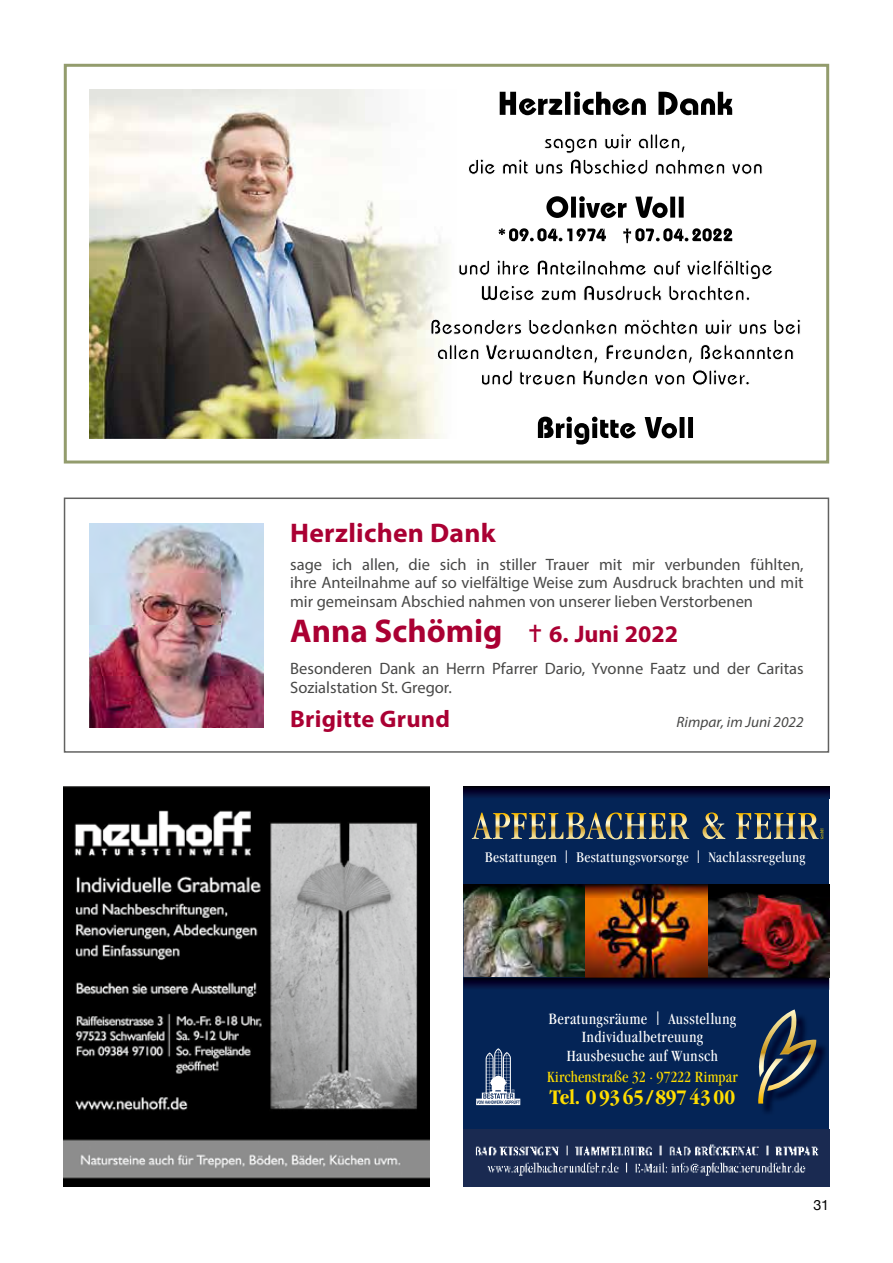
<style>
.page{position:relative;width:893px;height:1263px;background:#fff}
.page>*{position:absolute;margin:0;border:0;box-sizing:border-box;transform-origin:0 0}
.t1{font:700 33px "Myriad Pro";color:#a03}
.t2{font:700 27px "Myriad Pro";letter-spacing:.01em;color:#a03}
.t3{font:700 24px "Myriad Pro";letter-spacing:.01em;color:#a03}
.t4{font:700 condensed 21.6px "Garamond";letter-spacing:-.02em;color:#fd0}
.t5{font:16.5px/18.8px "Myriad Pro";color:#484847;text-align:justify}
.t6{font:condensed 16.2px/18.5px "Garamond";letter-spacing:.03em;color:#fff;text-align:center}
.t7{font:condensed 16.2px "Garamond";letter-spacing:.01em;color:#fd0}
.t8{font:condensed 15px "Garamond";letter-spacing:.03em;color:#fff}
.t9{font:italic 15px "Myriad Pro";color:#484847}
.t10{font:14.25px "Helvetica Neue";color:#000}
.s1{font-size:18.15px}
.s2{font-size:19.35px}
</style>
<div class="page">
<div style="left:463px;top:787px;width:366px;height:342px;background:#042456"></div>
<img style="left:463px;top:897px;width:123px;height:80px">
<img style="left:586px;top:897px;width:243px;height:80px">
<img style="left:463px;top:884px;width:366px;height:13px">
<img style="left:463px;top:977px;width:366px;height:11px">
<svg style="left:472px;top:812px;width:202px;height:27px"></svg>
<svg style="left:703px;top:812px;width:120px;height:27px"></svg>
<img style="left:760px;top:1039px;width:66px;height:74px">
<svg style="left:758px;top:1009px;width:58px;height:94px"></svg>
<svg style="left:476px;top:1048px;width:44px;height:57px"></svg>
<div style="left:463px;top:1129px;width:366px;height:57px;background:#1a2a51"></div>
<img style="left:473px;top:1142px;width:350px;height:15px">
<img style="left:482px;top:1159px;width:331px;height:17px">
<img style="left:89px;top:523px;width:175px;height:204px">
<div style="left:64px;top:497px;width:765px;height:256px;border:2px solid #626261"></div>
<div style="left:64px;top:64px;width:765px;height:399px;border:3px solid #939c6d"></div>
<img style="left:89px;top:89px;width:411px;height:349px">
<svg style="left:538px;top:417px;width:155px;height:27px"></svg>
<svg style="left:437px;top:344px;width:357px;height:42px"></svg>
<svg style="left:430px;top:319px;width:371px;height:16px"></svg>
<svg style="left:458px;top:259px;width:314px;height:42px"></svg>
<svg style="left:498px;top:228px;width:234px;height:15px"></svg>
<svg style="left:546px;top:196px;width:138px;height:22px"></svg>
<svg style="left:468px;top:133px;width:294px;height:43px"></svg>
<svg style="left:500px;top:91px;width:232px;height:24px"></svg>
<img style="left:64px;top:787px;width:365px;height:399px">
<h2 class="t2" style="left:290px;top:516px;width:207px">Herzlichen Dank</h2>
<p class="t5" style="left:290px;top:554px;width:515px">sage ich allen, die sich in stiller Trauer mit mir verbunden fühlten, ihre Anteilnahme auf so vielfältige Weise zum Ausdruck brachten und mit mir gemeinsam Abschied nahmen von unserer lieben Verstorbenen</p>
<h1 class="t1" style="left:290px;top:610px;width:214px">Anna Schömig</h1>
<h3 class="t3" style="left:549px;top:619px;width:130px">6. Juni 2022</h3>
<p class="t5" style="left:290px;top:659px;width:515px">Besonderen Dank an Herrn Pfarrer Dario, Yvonne Faatz und der Caritas<br>Sozialstation St. Gregor.</p>
<h3 class="t3" style="left:290px;top:703px;width:161px">Brigitte Grund</h3>
<p class="t9" style="left:676px;top:713px;width:129px">Rimpar, im Juni 2022</p>
<p class="t8" style="left:485px;top:849px;width:322px">Bestattungen <span class="s1">|</span> Bestattungsvorsorge <span class="s1">|</span> Nachlassregelung</p>
<p class="t6" style="left:549px;top:1009px;width:189px">Beratungsräume <span class="s2">|</span> Ausstellung<br>Individualbetreuung<br>Hausbesuche auf Wunsch</p>
<p class="t7" style="left:547px;top:1068px;width:192px">Kirchenstraße 32 · 97222 Rimpar</p>
<h3 class="t4" style="left:550px;top:1085px;width:187px">Tel. 0 93 65 / 897 43 00</h3>
<p class="t10" style="left:813px;top:1194px;width:17px">31</p>
</div>
